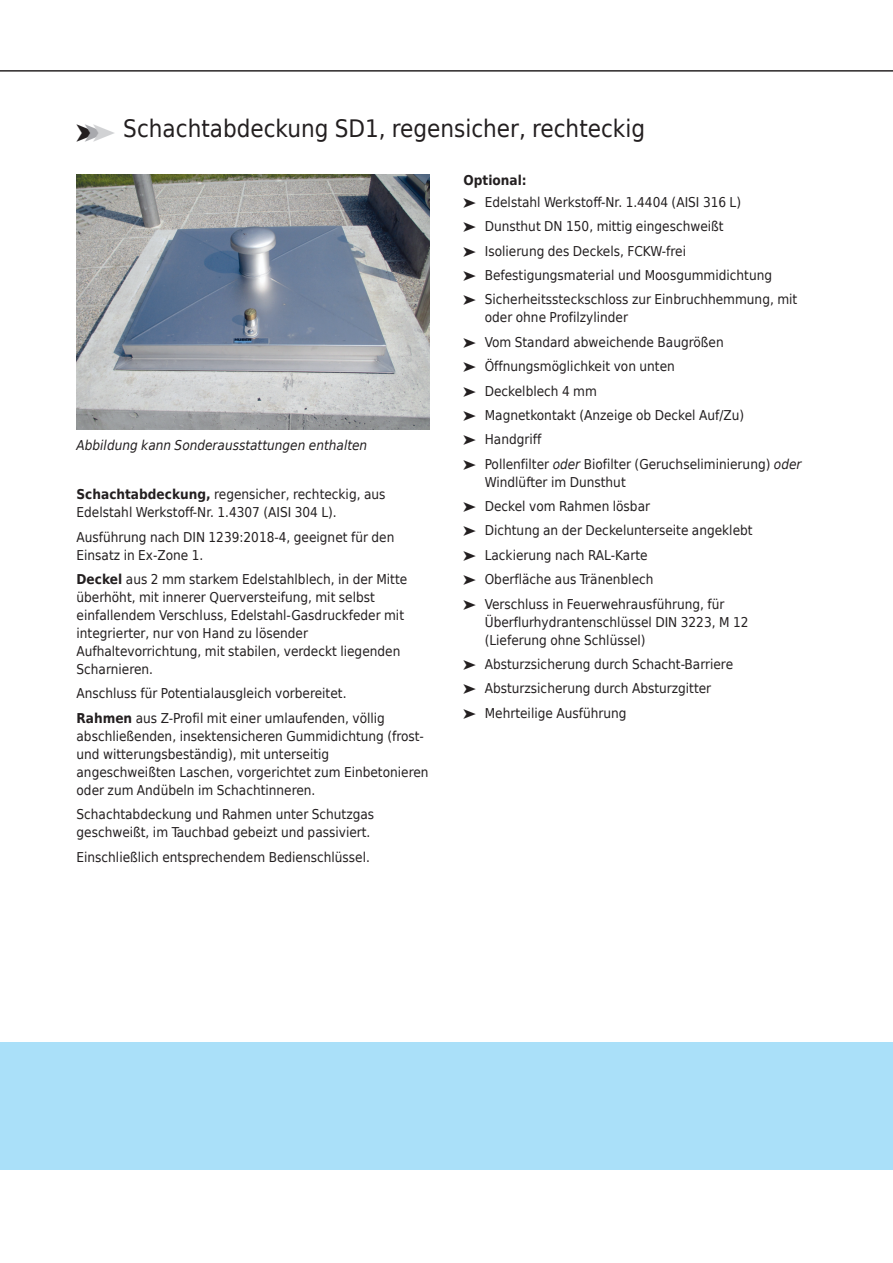
<style>
.page{position:relative;width:893px;height:1263px;background:#fff}
.page>*{position:absolute;margin:0;border:0;box-sizing:border-box;transform-origin:0 0}
.t1{font:24px "Huber Tec";color:#231f20}
.t2{font:13.5px/18px "Huber Tec";color:#231f20}
.t3{font:italic 13.5px "Huber Tec";color:#231f20}
.t4{font:700 13.5px "Huber Tec";color:#231f20}
.s1{color:#a8a9ad}
.s2{color:#d1d2d4}
.s3{font-style:italic}
.s4{font-weight:700}
</style>
<div class="page">
<hr style="left:0;top:71px;width:893px;height:1px;background:#231f20">
<div style="left:0;top:1042px;width:893px;height:127px;background:#aae0f9"></div>
<svg style="left:880px;top:71px;width:13px;height:1px"></svg>
<img style="left:77px;top:174px;width:352px;height:255px">
<p class="t1" style="left:77px;top:120px;width:570px">➤<span class="s1">➤</span><span class="s2">➤</span> Schachtabdeckung SD1, regensicher, rechteckig</p>
<p class="t4" style="left:463px;top:172px;width:65px">Optional:</p>
<p class="t2" style="left:463px;top:193px;width:279px">➤ Edelstahl Werkstoff-Nr. 1.4404 (AISI 316 L)</p>
<p class="t2" style="left:463px;top:218px;width:262px">➤ Dunsthut DN 150, mittig eingeschweißt</p>
<p class="t2" style="left:463px;top:242px;width:224px">➤ Isolierung des Deckels, FCKW-frei</p>
<p class="t2" style="left:463px;top:266px;width:310px">➤ Befestigungsmaterial und Moosgummidichtung</p>
<p class="t2" style="left:485px;top:291px;width:314px;text-indent:-21px">➤ Sicherheitssteckschloss zur Einbruchhemmung, mit oder ohne Profilzylinder</p>
<p class="t2" style="left:463px;top:333px;width:262px">➤ Vom Standard abweichende Baugrößen</p>
<p class="t2" style="left:463px;top:357px;width:213px">➤ Öffnungsmöglichkeit von unten</p>
<p class="t2" style="left:463px;top:382px;width:135px">➤ Deckelblech 4 mm</p>
<p class="t2" style="left:463px;top:406px;width:282px">➤ Magnetkontakt (Anzeige ob Deckel Auf/Zu)</p>
<p class="t2" style="left:463px;top:431px;width:79px">➤ Handgriff</p>
<p class="t2" style="left:485px;top:455px;width:318px;text-indent:-21px">➤ Pollenfilter <span class="s3">oder</span> Biofilter (Geruchseliminierung) <span class="s3">oder<br></span>Windlüfter im Dunsthut</p>
<p class="t2" style="left:463px;top:497px;width:188px">➤ Deckel vom Rahmen lösbar</p>
<p class="t2" style="left:463px;top:522px;width:291px">➤ Dichtung an der Deckelunterseite angeklebt</p>
<p class="t2" style="left:463px;top:546px;width:186px">➤ Lackierung nach RAL-Karte</p>
<p class="t2" style="left:463px;top:570px;width:192px">➤ Oberfläche aus Tränenblech</p>
<p class="t2" style="left:485px;top:595px;width:265px;text-indent:-21px">➤ Verschluss in Feuerwehrausführung, für<br>Überflurhydrantenschlüssel DIN 3223, M 12 (Lieferung ohne Schlüssel)</p>
<p class="t2" style="left:463px;top:655px;width:271px">➤ Absturzsicherung durch Schacht-Barriere</p>
<p class="t2" style="left:463px;top:680px;width:249px">➤ Absturzsicherung durch Absturzgitter</p>
<p class="t2" style="left:463px;top:704px;width:165px">➤ Mehrteilige Ausführung</p>
<p class="t3" style="left:77px;top:438px;width:292px">Abbildung kann Sonderausstattungen enthalten</p>
<p class="t2" style="left:77px;top:486px;width:310px"><span class="s4">Schachtabdeckung,</span> regensicher, rechteckig, aus<br>Edelstahl Werkstoff-Nr. 1.4307 (AISI 304 L).</p>
<p class="t2" style="left:77px;top:528px;width:319px">Ausführung nach DIN 1239:2018-4, geeignet für den<br>Einsatz in Ex-Zone 1.</p>
<p class="t2" style="left:77px;top:570px;width:332px"><span class="s4">Deckel</span> aus 2 mm starkem Edelstahlblech, in der Mitte überhöht, mit innerer Querversteifung, mit selbst einfallendem Verschluss, Edelstahl-Gasdruckfeder mit integrierter, nur von Hand zu lösender Aufhaltevorrichtung, mit stabilen, verdeckt liegenden Scharnieren.</p>
<p class="t2" style="left:77px;top:685px;width:271px">Anschluss für Potentialausgleich vorbereitet.</p>
<p class="t2" style="left:77px;top:709px;width:353px"><span class="s4">Rahmen</span> aus Z-Profil mit einer umlaufenden, völlig abschließenden, insektensicheren Gummidichtung (frost&shy;und witterungsbeständig), mit unterseitig angeschweißten Laschen, vorgerichtet zum Einbetonieren oder zum Andübeln im Schachtinneren.</p>
<p class="t2" style="left:77px;top:805px;width:299px">Schachtabdeckung und Rahmen unter Schutzgas geschweißt, im Tauchbad gebeizt und passiviert.</p>
<p class="t2" style="left:77px;top:848px;width:295px">Einschließlich entsprechendem Bedienschlüssel.</p>
</div>
